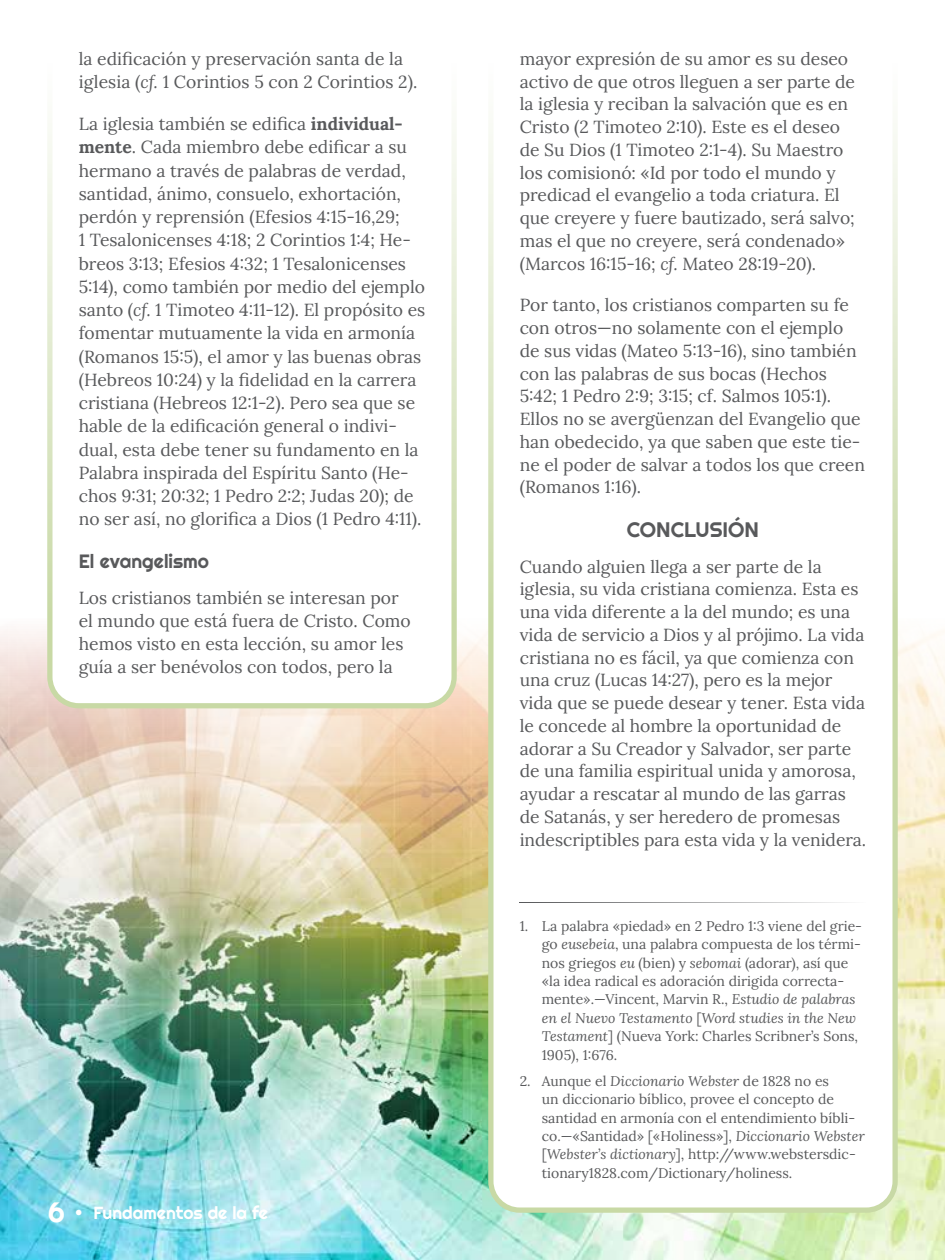
<style>
.page{position:relative;width:945px;height:1260px;background:#fff}
.page>*{position:absolute;margin:0;border:0;box-sizing:border-box;transform-origin:0 0}
.t1{font:21px "Righteous";color:#58595b}
.t2{font:19.25px "Righteous";color:#58595b}
.t3{font:17.5px/22.8px "Lora";color:#58595b}
.t4{font:17.5px "Righteous";color:#fff}
.t5{font:14px/18.4px "Lora";color:#58595b}
.s1{font-style:italic}
.s2{font-weight:700}
.s3{font-size:28px}
.s4{font-size:26.25px}
</style>
<div class="page">
<img style="left:0;top:629px;width:945px;height:631px">
<svg style="left:45px;top:618px;width:414px;height:93px"></svg>
<svg style="left:486px;top:618px;width:414px;height:597px"></svg>
<hr style="left:520px;top:903px;width:346px;height:1px;background:#58595b">
<p class="t3" style="left:79px;top:46px;width:340px;line-height:23.3px">la edificación y preservación santa de la iglesia (<span class="s1">cf.</span> 1 Corintios 5 con 2 Corintios 2).</p>
<p class="t3" style="left:79px;top:111px;width:348px;line-height:23.3px">La iglesia también se edifica <span class="s2">individual&shy;mente</span>. Cada miembro debe edificar a su hermano a través de palabras de verdad, santidad, ánimo, consuelo, exhortación, perdón y reprensión (Efesios 4:15-16,29;<br>1 Tesalonicenses 4:18; 2 Corintios 1:4; He&shy;breos 3:13; Efesios 4:32; 1 Tesalonicenses 5:14), como también por medio del ejemplo santo (<span class="s1">cf.</span> 1 Timoteo 4:11-12). El propósito es fomentar mutuamente la vida en armonía (Romanos 15:5), el amor y las buenas obras (Hebreos 10:24) y la fidelidad en la carrera cristiana (Hebreos 12:1-2). Pero sea que se hable de la edificación general o indivi&shy;dual, esta debe tener su fundamento en la Palabra inspirada del Espíritu Santo (He&shy;chos 9:31; 20:32; 1 Pedro 2:2; Judas 20); de no ser así, no glorifica a Dios (1 Pedro 4:11).</p>
<p class="t2" style="left:79px;top:549px;width:132px">El evangelismo</p>
<p class="t3" style="left:79px;top:585px;width:334px;line-height:23.3px">Los cristianos también se interesan por el mundo que está fuera de Cristo. Como hemos visto en esta lección, su amor les guía a ser benévolos con todos, pero la</p>
<p class="t4" style="left:47px;top:1202px;width:222px"><span class="s3">6</span> <span class="s4">•</span> Fundamentos de la fe</p>
<p class="t3" style="left:520px;top:46px;width:337px">mayor expresión de su amor es su deseo activo de que otros lleguen a ser parte de la iglesia y reciban la salvación que es en Cristo (2 Timoteo 2:10). Este es el deseo de Su Dios (1 Timoteo 2:1-4). Su Maestro los comisionó: «Id por todo el mundo y predicad el evangelio a toda criatura. El que creyere y fuere bautizado, será salvo; mas el que no creyere, será condenado» (Marcos 16:15-16; <span class="s1">cf.</span> Mateo 28:19-20).</p>
<p class="t3" style="left:520px;top:293px;width:347px">Por tanto, los cristianos comparten su fe con otros—no solamente con el ejemplo de sus vidas (Mateo 5:13-16), sino también con las palabras de sus bocas (Hechos 5:42; 1 Pedro 2:9; 3:15; cf. Salmos 105:1).<br>Ellos no se avergüenzan del Evangelio que han obedecido, ya que saben que este tie&shy;ne el poder de salvar a todos los que creen (Romanos 1:16).</p>
<p class="t1" style="left:627px;top:517px;width:134px">CONCLUSIÓN</p>
<p class="t3" style="left:520px;top:554px;width:348px">Cuando alguien llega a ser parte de la iglesia, su vida cristiana comienza. Esta es una vida diferente a la del mundo; es una vida de servicio a Dios y al prójimo. La vida cristiana no es fácil, ya que comienza con una cruz (Lucas 14:27), pero es la mejor vida que se puede desear y tener. Esta vida le concede al hombre la oportunidad de adorar a Su Creador y Salvador, ser parte de una familia espiritual unida y amorosa, ayudar a rescatar al mundo de las garras de Satanás, y ser heredero de promesas indescriptibles para esta vida y la venidera.</p>
<p class="t5" style="left:542px;top:916px;width:322px;text-indent:-22px">1. La palabra «piedad» en 2 Pedro 1:3 viene del grie&shy;go <span class="s1">eusebeia</span>, una palabra compuesta de los térmi&shy;nos griegos <span class="s1">eu</span> (bien) y <span class="s1">sebomai</span> (adorar), así que «la idea radical es adoración dirigida correcta&shy;mente».—Vincent, Marvin R., <span class="s1">Estudio de palabras en el Nuevo Testamento</span> [<span class="s1">Word studies in the New Testament</span>] (Nueva York: Charles Scribner’s Sons, 1905), 1:676.</p>
<p class="t5" style="left:542px;top:1071px;width:324px;text-indent:-22px">2. Aunque el <span class="s1">Diccionario Webster</span> de 1828 no es<br>un diccionario bíblico, provee el concepto de santidad en armonía con el entendimiento bíbli&shy;co.—«Santidad» [«Holiness»], <span class="s1">Diccionario Webster </span>[<span class="s1">Webster’s dictionary</span>], http://www.webstersdic&shy;tionary1828.com/Dictionary/holiness.</p>
</div>
